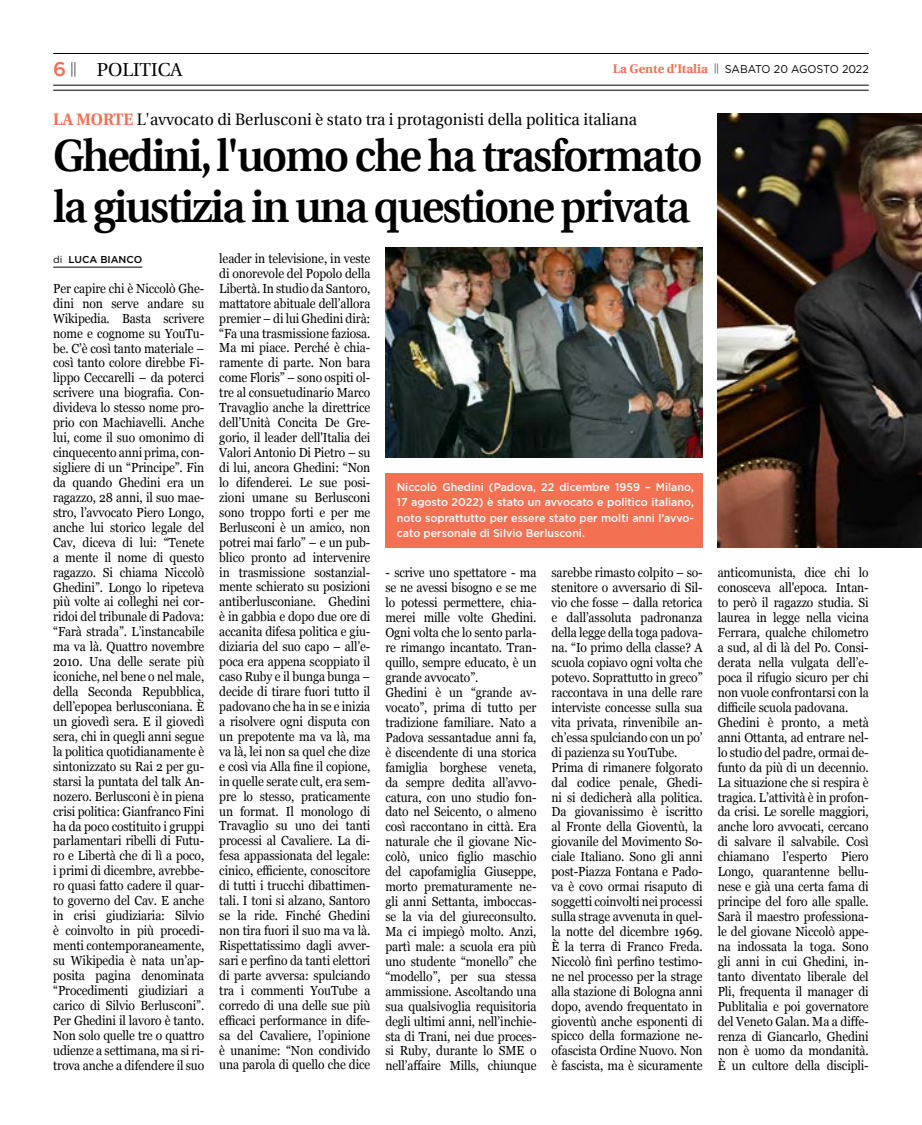
<style>
.page{position:relative;width:922px;height:1125px;background:#fff}
.page>*{position:absolute;margin:0;border:0;box-sizing:border-box;transform-origin:0 0}
.t1{font:600 45.25px/51.2px "Utopia";letter-spacing:-.04em;color:#000;scale:.95 1}
.t2{font:18.75px "Utopia";color:#000}
.t3{font:16.62px "Utopia";color:#000;scale:.95 1}
.t4{font:300 14.62px "Myriad Pro";color:#000}
.t5{font:13.12px/14.9px "Georgia";letter-spacing:-.01em;color:#000;scale:.92 1}
.t6{font:700 12.5px "Utopia";color:#f37053}
.t7{font:500 11.25px/15.4px "Gotham";color:#fff;text-align:justify;scale:.95 1}
.t8{font:11.25px "Gotham";letter-spacing:-.01em;color:#000;scale:.95 1}
.t9{font:500 10px "Gotham";color:#000}
.s1{font-family:"Gotham";font-weight:500;font-size:20px;color:#f37053}
.s2{font-weight:700;color:#f37053}
.s3{font-weight:400}
</style>
<div class="page">
<hr style="left:53px;top:53px;width:815px;height:1px;background:#000">
<hr style="left:53px;top:90px;width:815px;height:1px;background:#000">
<hr style="left:53px;top:85px;width:815px;height:1px;background:#000">
<hr style="left:53px;top:267px;width:89px;height:1px;background:#000">
<img style="left:385px;top:248px;width:317px;height:210px">
<img style="left:717px;top:113px;width:204px;height:435px">
<div style="left:385px;top:473px;width:318px;height:75px;background:#f37053"></div>
<p class="t4" style="left:53px;top:59px;width:25px"><span class="s1">6</span> ||</p>
<p class="t6" style="left:612px;top:62px;width:96px">La Gente d’Italia</p>
<h2 class="t2" style="left:97px;top:60px;width:87px">POLITICA</h2>
<p class="t8" style="left:714px;top:62px;width:164px"><sup>||</sup> SABATO 20 AGOSTO 2022</p>
<p class="t3" style="left:53px;top:111px;width:616px"><span class="s2">LA MORTE</span> L'avvocato di Berlusconi è stato tra i protagonisti della politica italiana</p>
<h1 class="t1" style="left:53px;top:130px;width:684px">Ghedini, l'uomo che ha trasformato la giustizia in una questione privata</h1>
<p class="t9" style="left:53px;top:253px;width:90px"><span class="s3">di</span> LUCA BIANCO</p>
<p class="t5" style="left:53px;top:280px;width:166px;text-align:justify">Per capire chi è Niccolò Ghe&shy;dini non serve andare su Wikipedia. Basta scrivere nome e cognome su YouTu&shy;be. C’è così tanto materiale – così tanto colore direbbe Fi&shy;lippo Ceccarelli – da poterci scrivere una biografia. Con&shy;divideva lo stesso nome pro&shy;prio con Machiavelli. Anche lui, come il suo omonimo di cinquecento anni prima, con&shy;sigliere di un “Principe”. Fin da quando Ghedini era un ragazzo, 28 anni, il suo mae&shy;stro, l’avvocato Piero Longo, anche lui storico legale del Cav, diceva di lui: “Tenete a mente il nome di questo ragazzo. Si chiama Niccolò Ghedini”. Longo lo ripeteva più volte ai colleghi nei cor&shy;ridoi del tribunale di Padova: “Farà strada”. L’instancabile ma va là. Quattro novembre 2010. Una delle serate più iconiche, nel bene o nel male, della Seconda Repubblica, dell’epopea berlusconiana. È un giovedì sera. E il giovedì sera, chi in quegli anni segue la politica quotidianamente è sintonizzato su Rai 2 per gu&shy;starsi la puntata del talk An&shy;nozero. Berlusconi è in piena crisi politica: Gianfranco Fini ha da poco costituito i gruppi parlamentari ribelli di Futu&shy;ro e Libertà che di lì a poco, i primi di dicembre, avrebbe&shy;ro quasi fatto cadere il quar&shy;to governo del Cav. E anche in crisi giudiziaria: Silvio è coinvolto in più procedi&shy;menti contemporaneamente, su Wikipedia è nata un’ap&shy;posita pagina denominata “Procedimenti giudiziari a carico di Silvio Berlusconi”.<br>Per Ghedini il lavoro è tanto.<br>Non solo quelle tre o quattro udienze a settimana, ma si ri&shy;trova anche a difendere il suo</p>
<p class="t5" style="left:219px;top:250px;width:166px;text-align:justify">leader in televisione, in veste di onorevole del Popolo della Libertà. In studio da Santoro, mattatore abituale dell’allora premier – di lui Ghedini dirà: “Fa una trasmissione faziosa.<br>Ma mi piace. Perché è chia&shy;ramente di parte. Non bara come Floris” – sono ospiti ol&shy;tre al consuetudinario Marco Travaglio anche la direttrice dell’Unità Concita De Gre&shy;gorio, il leader dell'Italia dei Valori Antonio Di Pietro – su di lui, ancora Ghedini: “Non lo difenderei. Le sue posi&shy;zioni umane su Berlusconi sono troppo forti e per me Berlusconi è un amico, non potrei mai farlo” – e un pub&shy;blico pronto ad intervenire in trasmissione sostanzial&shy;mente schierato su posizioni antiberlusconiane. Ghedini è in gabbia e dopo due ore di accanita difesa politica e giu&shy;diziaria del suo capo – all’e&shy;poca era appena scoppiato il caso Ruby e il bunga bunga – decide di tirare fuori tutto il padovano che ha in se e inizia a risolvere ogni disputa con un prepotente ma va là, ma va là, lei non sa quel che dize e così via Alla fine il copione, in quelle serate cult, era sem&shy;pre lo stesso, praticamente un format. Il monologo di Travaglio su uno dei tanti processi al Cavaliere. La di&shy;fesa appassionata del legale: cinico, efficiente, conoscitore di tutti i trucchi dibattimen&shy;tali. I toni si alzano, Santoro se la ride. Finché Ghedini non tira fuori il suo ma va là.<br>Rispettatissimo dagli avver&shy;sari e perfino da tanti elettori di parte avversa: spulciando tra i commenti YouTube a corredo di una delle sue più efficaci performance in dife&shy;sa del Cavaliere, l’opinione è unanime: “Non condivido una parola di quello che dice</p>
<p class="t7" style="left:397px;top:479px;width:314px">Niccolò Ghedini (Padova, 22 dicembre 1959 – Milano, 17 agosto 2022) è stato un avvocato e politico italiano, noto soprattutto per essere stato per molti anni l’avvo&shy;cato personale di Silvio Berlusconi.</p>
<p class="t5" style="left:385px;top:565px;width:166px">- scrive uno spettatore - ma se ne avessi bisogno e se me lo potessi permettere, chia&shy;merei mille volte Ghedini.<br>Ogni volta che lo sento parla&shy;re rimango incantato. Tran&shy;quillo, sempre educato, è un grande avvocato”.<br>Ghedini è un “grande av&shy;vocato”, prima di tutto per tradizione familiare. Nato a<br>Padova sessantadue anni fa, è discendente di una storica famiglia borghese veneta, da sempre dedita all’avvo&shy;catura, con uno studio fon&shy;dato nel Seicento, o almeno così raccontano in città. Era naturale che il giovane Nic&shy;colò, unico figlio maschio del capofamiglia Giuseppe, morto prematuramente ne&shy;gli anni Settanta, imboccas&shy;se la via del giureconsulto.<br>Ma ci impiegò molto. Anzi, partì male: a scuola era più uno studente “monello” che “modello”, per sua stessa ammissione. Ascoltando una sua qualsivoglia requisitoria degli ultimi anni, nell’inchie&shy;sta di Trani, nei due proces&shy;si Ruby, durante lo SME o nell’affaire Mills, chiunque</p>
<p class="t5" style="left:551px;top:565px;width:166px">sarebbe rimasto colpito – so&shy;stenitore o avversario di Sil&shy;vio che fosse – dalla retorica e dall’assoluta padronanza della legge della toga padova&shy;na. “Io primo della classe? A scuola copiavo ogni volta che potevo. Soprattutto in greco” raccontava in una delle rare interviste concesse sulla sua vita privata, rinvenibile an&shy;ch’essa spulciando con un po’ di pazienza su YouTube.<br>Prima di rimanere folgorato dal codice penale, Ghedi&shy;ni si dedicherà alla politica.<br>Da giovanissimo è iscritto al Fronte della Gioventù, la giovanile del Movimento So&shy;ciale Italiano. Sono gli anni post-Piazza Fontana e Pado&shy;va è covo ormai risaputo di soggetti coinvolti nei processi sulla strage avvenuta in quel&shy;la notte del dicembre 1969.<br>È la terra di Franco Freda.<br>Niccolò finì perfino testimo&shy;ne nel processo per la strage alla stazione di Bologna anni dopo, avendo frequentato in gioventù anche esponenti di spicco della formazione ne&shy;ofascista Ordine Nuovo. Non è fascista, ma è sicuramente</p>
<p class="t5" style="left:717px;top:565px;width:166px">anticomunista, dice chi lo conosceva all'epoca. Intan&shy;to però il ragazzo studia. Si laurea in legge nella vicina<br>Ferrara, qualche chilometro a sud, al di là del Po. Consi&shy;derata nella vulgata dell’e&shy;poca il rifugio sicuro per chi non vuole confrontarsi con la difficile scuola padovana.<br>Ghedini è pronto, a metà anni Ottanta, ad entrare nel&shy;lo studio del padre, ormai de&shy;funto da più di un decennio.<br>La situazione che si respira è tragica. L’attività è in profon&shy;da crisi. Le sorelle maggiori, anche loro avvocati, cercano di salvare il salvabile. Così chiamano l’esperto Piero<br>Longo, quarantenne bellu&shy;nese e già una certa fama di principe del foro alle spalle.<br>Sarà il maestro professiona&shy;le del giovane Niccolò appe&shy;na indossata la toga. Sono gli anni in cui Ghedini, in&shy;tanto diventato liberale del<br>Pli, frequenta il manager di<br>Publitalia e poi governatore del Veneto Galan. Ma a diffe&shy;renza di Giancarlo, Ghedini non è uomo da mondanità.<br>È un cultore della discipli-</p>
</div>
